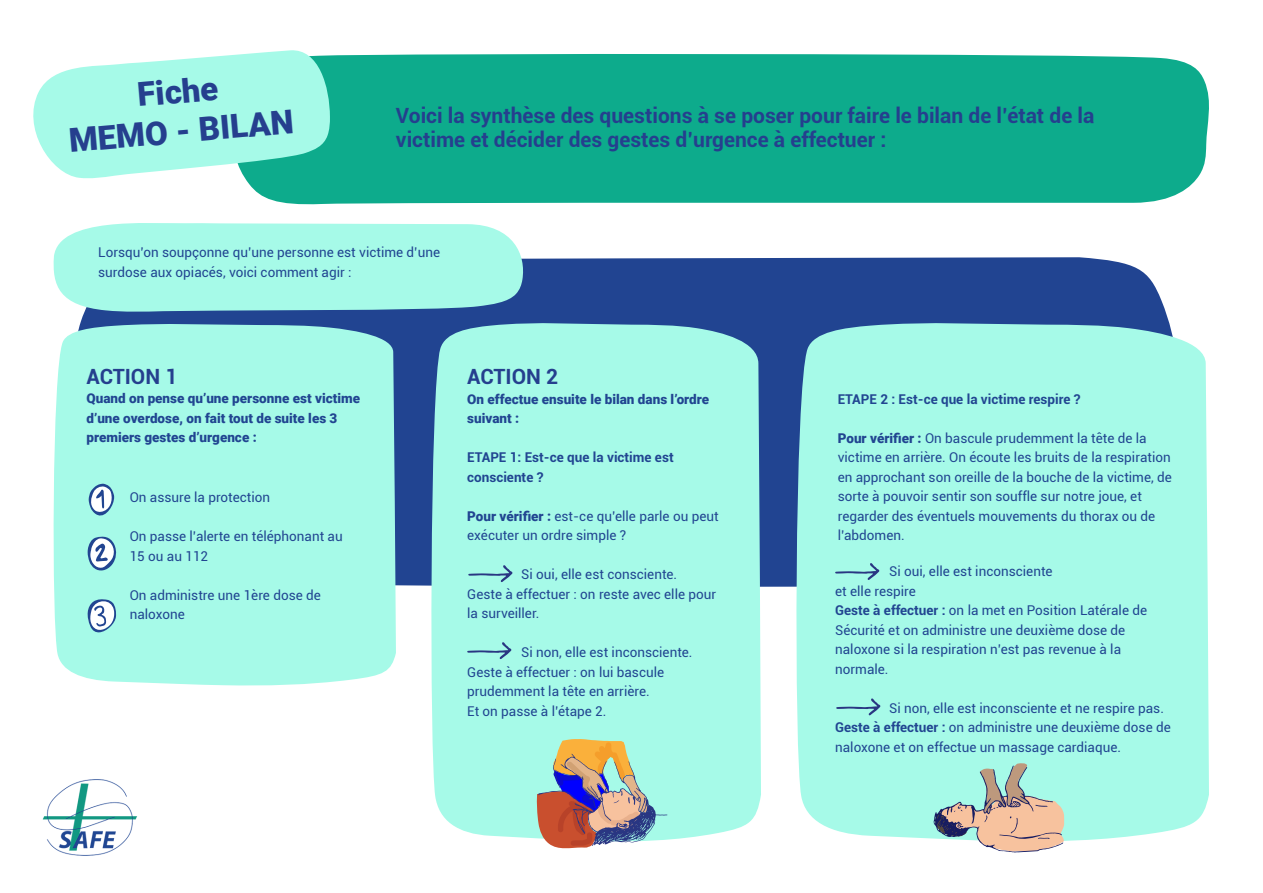
<style>
.page{position:relative;width:1263px;height:893px;background:#fff}
.page>*{position:absolute;margin:0;border:0;box-sizing:border-box;transform-origin:0 0}
.t1{font:900 33px/39.6px "Roboto";color:#253f8e;text-align:center}
.t2{font:700 21px/24px "Roboto";color:#253f8e}
.t3{font:13.5px/19.5px "Roboto";color:#214591}
.t4{font:900 13.5px/19.5px "Roboto";color:#214591}
.t5{font:700 13.5px/19.5px "Roboto";color:#214591}
.s1{font-weight:900}
.s2{font-weight:700}
</style>
<div class="page">
<div style="left:80px;top:257px;width:1089px;height:330px;background:#214491"></div>
<div style="left:794px;top:321px;width:415px;height:520px;background:#a6fae8"></div>
<div style="left:53px;top:322px;width:343px;height:364px;background:#a6fae8"></div>
<div style="left:429px;top:321px;width:332px;height:519px;background:#a6fae8"></div>
<div style="left:245px;top:54px;width:964px;height:151px;background:#0dab8c"></div>
<svg style="left:33px;top:50px;width:297px;height:129px;background:#abf6e6"></svg>
<svg style="left:53px;top:223px;width:473px;height:89px;background:#a5f3e5"></svg>
<img style="left:43px;top:779px;width:94px;height:77px">
<svg style="left:468px;top:565px;width:45px;height:17px"></svg>
<svg style="left:467px;top:642px;width:45px;height:17px"></svg>
<svg style="left:89px;top:484px;width:25px;height:37px"></svg>
<svg style="left:88px;top:535px;width:29px;height:36px"></svg>
<svg style="left:87px;top:598px;width:29px;height:35px"></svg>
<svg style="left:835px;top:563px;width:44px;height:17px"></svg>
<svg style="left:836px;top:698px;width:45px;height:18px"></svg>
<svg style="left:537px;top:739px;width:130px;height:110px;background:#afa397"></svg>
<svg style="left:933px;top:763px;width:131px;height:89px;background:#bdc9b9"></svg>
<h1 class="t1" style="left:64px;top:82px;width:227px;rotate:-5deg">Fiche<br>MEMO - BILAN</h1>
<h2 class="t2" style="left:396px;top:103px;width:700px">Voici la synthèse des questions à se poser pour faire le bilan de l’état de la victime et décider des gestes d’urgence à effectuer :</h2>
<p class="t3" style="left:98px;top:243px;width:343px">Lorsqu’on soupçonne qu’une personne est victime d’une surdose aux opiacés, voici comment agir :</p>
<h2 class="t2" style="left:86px;top:364px;width:93px">ACTION 1</h2>
<p class="t4" style="left:86px;top:389px;width:275px">Quand on pense qu’une personne est victime d’une overdose, on fait tout de suite les 3 premiers gestes d’urgence :</p>
<p class="t3" style="left:130px;top:488px;width:142px">On assure la protection</p>
<p class="t3" style="left:130px;top:527px;width:214px">On passe l’alerte en téléphonant au<br>15 ou au 112</p>
<p class="t3" style="left:130px;top:585px;width:193px">On administre une 1ère dose de naloxone</p>
<h2 class="t2" style="left:467px;top:365px;width:93px">ACTION 2</h2>
<p class="t4" style="left:467px;top:389px;width:243px">On effectue ensuite le bilan dans l’ordre suivant :</p>
<p class="t5" style="left:467px;top:448px;width:208px">ETAPE 1: Est-ce que la victime est consciente ?</p>
<p class="t3" style="left:467px;top:506px;width:253px"><span class="s1">Pour vérifier :</span> est-ce qu’elle parle ou peut exécuter un ordre simple ?</p>
<p class="t3" style="left:467px;top:565px;width:250px;text-indent:54px">Si oui, elle est consciente.<br>Geste à effectuer : on reste avec elle pour la surveiller.</p>
<p class="t3" style="left:467px;top:643px;width:227px;text-indent:54px">Si non, elle est inconsciente.<br>Geste à effectuer : on lui bascule prudemment la tête en arrière.<br>Et on passe à l’étape 2.</p>
<p class="t5" style="left:838px;top:389px;width:244px">ETAPE 2 : Est-ce que la victime respire ?</p>
<p class="t3" style="left:838px;top:428px;width:336px"><span class="s1">Pour vérifier :</span> On bascule prudemment la tête de la victime en arrière. On écoute les bruits de la respiration en approchant son oreille de la bouche de la victime, de sorte à pouvoir sentir son souffle sur notre joue, et regarder des éventuels mouvements du thorax ou de l’abdomen.</p>
<p class="t3" style="left:835px;top:562px;width:313px;text-indent:54px">Si oui, elle est inconsciente<br>et elle respire<br><span class="s2">Geste à effectuer :</span> on la met en Position Latérale de Sécurité et on administre une deuxième dose de naloxone si la respiration n’est pas revenue à la normale.</p>
<p class="t3" style="left:835px;top:698px;width:337px;text-indent:54px">Si non, elle est inconsciente et ne respire pas.<br><span class="s2">Geste à effectuer :</span> on administre une deuxième dose de naloxone et on effectue un massage cardiaque.</p>
</div>
